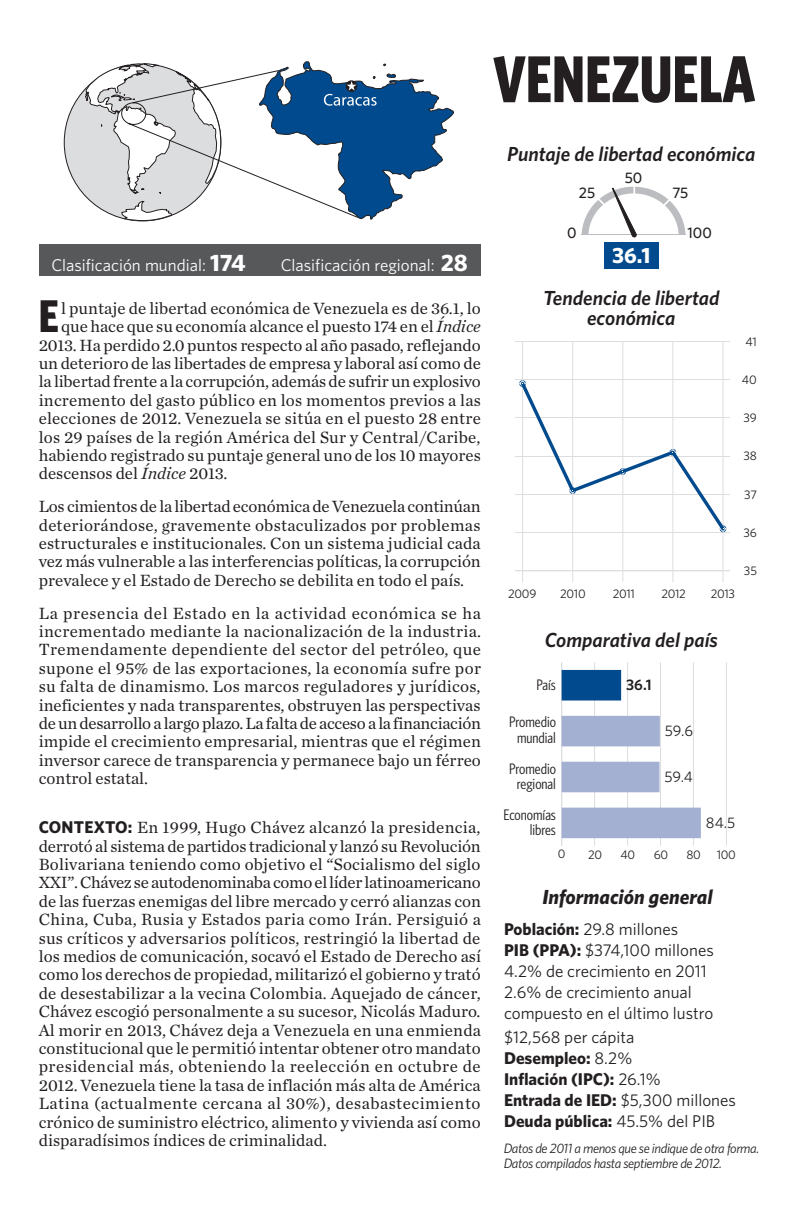
<style>
.page{position:relative;width:792px;height:1224px;background:#fff}
.page>*{position:absolute;margin:0;border:0;box-sizing:border-box;transform-origin:0 0}
.t1{font:700 66.4px "Whitney Condensed";color:#231f20;scale:.9 1}
.Overview{font:700 46px "Whitney Condensed";color:#231f20}
.t2{font:italic 600 22px "Whitney";color:#231f20}
.t3{font:700 22px "Whitney";color:#fff}
.t4{font:italic 600 20.4px/20.4px "Whitney";color:#231f20;text-align:center}
.Quick_Facts_Header{font:italic 700 20.4px "Whitney";color:#231f20}
.Overview-2{font:17px/18.4px "Chronicle Text G1";color:#231f20;text-align:justify}
.OverviewBackground{font:17px/18.4px "Chronicle Text G1";color:#231f20;text-align:justify}
.Quick_Facts_Stats{font:17px/21px "Whitney";color:#231f20}
.Quick_Facts_Stats-2{font:700 17px "Whitney";color:#231f20}
.Ranks{font:17px "Whitney";color:#fff}
.t5{font:15.2px/15.2px "Whitney Condensed";color:#231f20;text-align:right}
.t6{font:15.2px "Whitney";color:#231f20}
.t7{font:500 15.2px "Whitney";color:#231f20}
.t8{font:600 15.2px "Whitney";color:#231f20}
.t9{font:italic 13.6px "Whitney";letter-spacing:-.03em;color:#231f20}
.t10{font:12.4px "Whitney";letter-spacing:-.025em;color:#231f20}
.s1{font-weight:700;font-size:23.8px}
.s2{font-style:italic}
.s3{font-family:"Whitney";font-weight:700}
.s4{font-weight:700}
.s5{font-weight:400}
</style>
<div class="page">
<svg style="left:515px;top:186px;width:215px;height:660px"></svg>
<div style="left:39px;top:245px;width:442px;height:31px;background:#57585a"></div>
<div style="left:64px;top:64px;width:157px;height:157px;background:#dcdddf;border:1px solid #231f20;border-radius:50%"></div>
<svg style="left:85px;top:61px;width:369px;height:161px"></svg>
<h1 class="t1" style="left:493px;top:37px;width:292px">VENEZUELA</h1>
<p class="Ranks" style="left:51px;top:253px;width:196px">Clasificación mundial: <span class="s1">174</span></p>
<p class="Ranks" style="left:281px;top:253px;width:189px">Clasificación regional: <span class="s1">28</span></p>
<p class="Overview" style="left:39px;top:287px;width:22px">E</p>
<p class="Overview-2" style="left:61px;top:298px;width:421px">l puntaje de libertad económica de Venezuela es de 36.1, lo</p>
<p class="Overview-2" style="left:61px;top:316px;width:421px">que hace que su economía alcance el puesto 174 en el <span class="s2">Índice</span></p>
<p class="Overview-2" style="left:39px;top:335px;width:443px">2013. Ha perdido 2.0 puntos respecto al año pasado, reflejando</p>
<p class="Overview-2" style="left:39px;top:353px;width:444px">un deterioro de las libertades de empresa y laboral así como de</p>
<p class="Overview-2" style="left:39px;top:372px;width:444px">la libertad frente a la corrupción, además de sufrir un explosivo</p>
<p class="Overview-2" style="left:39px;top:390px;width:444px">incremento del gasto público en los momentos previos a las</p>
<p class="Overview-2" style="left:39px;top:408px;width:444px">elecciones de 2012. Venezuela se sitúa en el puesto 28 entre</p>
<p class="Overview-2" style="left:39px;top:427px;width:443px">los 29 países de la región América del Sur y Central/Caribe,</p>
<p class="Overview-2" style="left:39px;top:445px;width:444px">habiendo registrado su puntaje general uno de los 10 mayores</p>
<p class="Overview-2" style="left:39px;top:464px;width:190px">descensos del <span class="s2">Índice</span> 2013.</p>
<p class="Overview-2" style="left:39px;top:496px;width:444px">Los cimientos de la libertad económica de Venezuela continúan deteriorándose, gravemente obstaculizados por problemas estructurales e institucionales. Con un sistema judicial cada vez más vulnerable a las interferencias políticas, la corrupción prevalece y el Estado de Derecho se debilita en todo el país.</p>
<p class="Overview-2" style="left:39px;top:603px;width:444px">La presencia del Estado en la actividad económica se ha incrementado mediante la nacionalización de la industria.<br>Tremendamente dependiente del sector del petróleo, que supone el 95% de las exportaciones, la economía sufre por su falta de dinamismo. Los marcos reguladores y jurídicos, ineficientes y nada transparentes, obstruyen las perspectivas de un desarrollo a largo plazo. La falta de acceso a la financiación impide el crecimiento empresarial, mientras que el régimen inversor carece de transparencia y permanece bajo un férreo control estatal.</p>
<p class="OverviewBackground" style="left:39px;top:817px;width:444px"><span class="s3">CONTEXTO:</span> En 1999, Hugo Chávez alcanzó la presidencia, derrotó al sistema de partidos tradicional y lanzó su Revolución Bolivariana teniendo como objetivo el “Socialismo del siglo XXI”. Chávez se autodenominaba como el líder latinoamericano de las fuerzas enemigas del libre mercado y cerró alianzas con China, Cuba, Rusia y Estados paria como Irán. Persiguió a sus críticos y adversarios políticos, restringió la libertad de los medios de comunicación, socavó el Estado de Derecho así como los derechos de propiedad, militarizó el gobierno y trató de desestabilizar a la vecina Colombia. Aquejado de cáncer, Chávez escogió personalmente a su sucesor, Nicolás Maduro.<br>Al morir en 2013, Chávez deja a Venezuela en una enmienda constitucional que le permitió intentar obtener otro mandato presidencial más, obteniendo la reelección en octubre de 2012. Venezuela tiene la tasa de inflación más alta de América Latina (actualmente cercana al 30%), desabastecimiento crónico de suministro eléctrico, alimento y vivienda así como disparadísimos índices de criminalidad.</p>
<p class="t2" style="left:521px;top:138px;width:223px">Economic Freedom Score</p>
<p class="t7" style="left:625px;top:167px;width:19px">50</p>
<p class="t7" style="left:579px;top:183px;width:18px">25</p>
<p class="t7" style="left:672px;top:183px;width:17px">75</p>
<p class="t7" style="left:567px;top:223px;width:11px">0</p>
<p class="t7" style="left:688px;top:223px;width:26px">100</p>
<p class="t4" style="left:507px;top:143px;width:250px">Puntaje de libertad económica</p>
<p class="t3" style="left:612px;top:241px;width:40px">36.1</p>
<p class="t4" style="left:543px;top:287px;width:178px">Tendencia de libertad económica</p>
<p class="t2" style="left:565px;top:304px;width:135px">Freedom Trend</p>
<p class="t10" style="left:745px;top:333px;width:13px">41</p>
<p class="t10" style="left:742px;top:371px;width:17px">40</p>
<p class="t10" style="left:743px;top:410px;width:15px">39</p>
<p class="t10" style="left:743px;top:448px;width:15px">38</p>
<p class="t10" style="left:744px;top:486px;width:14px">37</p>
<p class="t10" style="left:743px;top:524px;width:15px">36</p>
<p class="t10" style="left:508px;top:585px;width:30px">2009</p>
<p class="t10" style="left:560px;top:585px;width:27px">2010</p>
<p class="t10" style="left:613px;top:585px;width:24px">2011</p>
<p class="t10" style="left:661px;top:585px;width:26px">2012</p>
<p class="t10" style="left:711px;top:585px;width:26px">2013</p>
<p class="t10" style="left:744px;top:563px;width:15px">35</p>
<p class="t4" style="left:545px;top:630px;width:175px">Comparativa del país</p>
<p class="t2" style="left:535px;top:626px;width:193px">Country Comparisons</p>
<p class="t5" style="left:517px;top:677px;width:40px">Country</p>
<p class="t5" style="left:517px;top:714px;width:41px">World<br>Average</p>
<p class="t5" style="left:514px;top:761px;width:44px;text-align:left">Regional<br>Average</p>
<p class="t5" style="left:536px;top:807px;width:22px">Free</p>
<p class="t5" style="left:536px;top:677px;width:21px">País</p>
<p class="t5" style="left:509px;top:714px;width:48px;text-align:center">Promedio mundial</p>
<p class="t5" style="left:509px;top:761px;width:48px;text-align:center">Promedio regional</p>
<p class="t5" style="left:504px;top:807px;width:54px">Economías libres</p>
<p class="t8" style="left:626px;top:675px;width:27px">36.1</p>
<p class="t6" style="left:665px;top:721px;width:30px">59.6</p>
<p class="t6" style="left:665px;top:767px;width:30px">59.4</p>
<p class="t6" style="left:706px;top:813px;width:31px">84.5</p>
<p class="t10" style="left:558px;top:846px;width:9px">0</p>
<p class="t10" style="left:588px;top:846px;width:16px">20</p>
<p class="t10" style="left:621px;top:846px;width:16px">40</p>
<p class="t10" style="left:654px;top:846px;width:16px">60</p>
<p class="t10" style="left:686px;top:846px;width:16px">80</p>
<p class="t10" style="left:717px;top:846px;width:21px">100</p>
<p class="Quick_Facts_Header" style="left:542px;top:883px;width:172px">Información general</p>
<p class="Quick_Facts_Stats" style="left:504px;top:918px;width:176px"><span class="s4">Población:</span> 29.8 millones</p>
<p class="Quick_Facts_Stats" style="left:504px;top:939px;width:211px"><span class="s4">PIB (PPA):</span> $374,100 millones</p>
<p class="Quick_Facts_Stats" style="left:504px;top:960px;width:204px">4.2% de crecimiento en 2011</p>
<p class="Quick_Facts_Stats" style="left:504px;top:981px;width:211px">2.6% de crecimiento anual compuesto en el último lustro</p>
<p class="Quick_Facts_Stats" style="left:504px;top:1026px;width:132px">$12,568 per cápita</p>
<p class="Quick_Facts_Stats-2" style="left:504px;top:1047px;width:130px">Desempleo: <span class="s5">8.2%</span></p>
<p class="Quick_Facts_Stats-2" style="left:504px;top:1068px;width:158px">Inflación (IPC): <span class="s5">26.1%</span></p>
<p class="Quick_Facts_Stats" style="left:504px;top:1089px;width:233px"><span class="s4">Entrada de IED:</span> $5,300 millones</p>
<p class="Quick_Facts_Stats-2" style="left:504px;top:1110px;width:213px">Deuda pública: <span class="s5">45.5% del PIB</span></p>
<p class="t9" style="left:504px;top:1139px;width:257px">Datos de 2011 a menos que se indique de otra forma.</p>
<p class="t9" style="left:504px;top:1154px;width:220px">Datos compilados hasta septiembre de 2012.</p>
</div>
